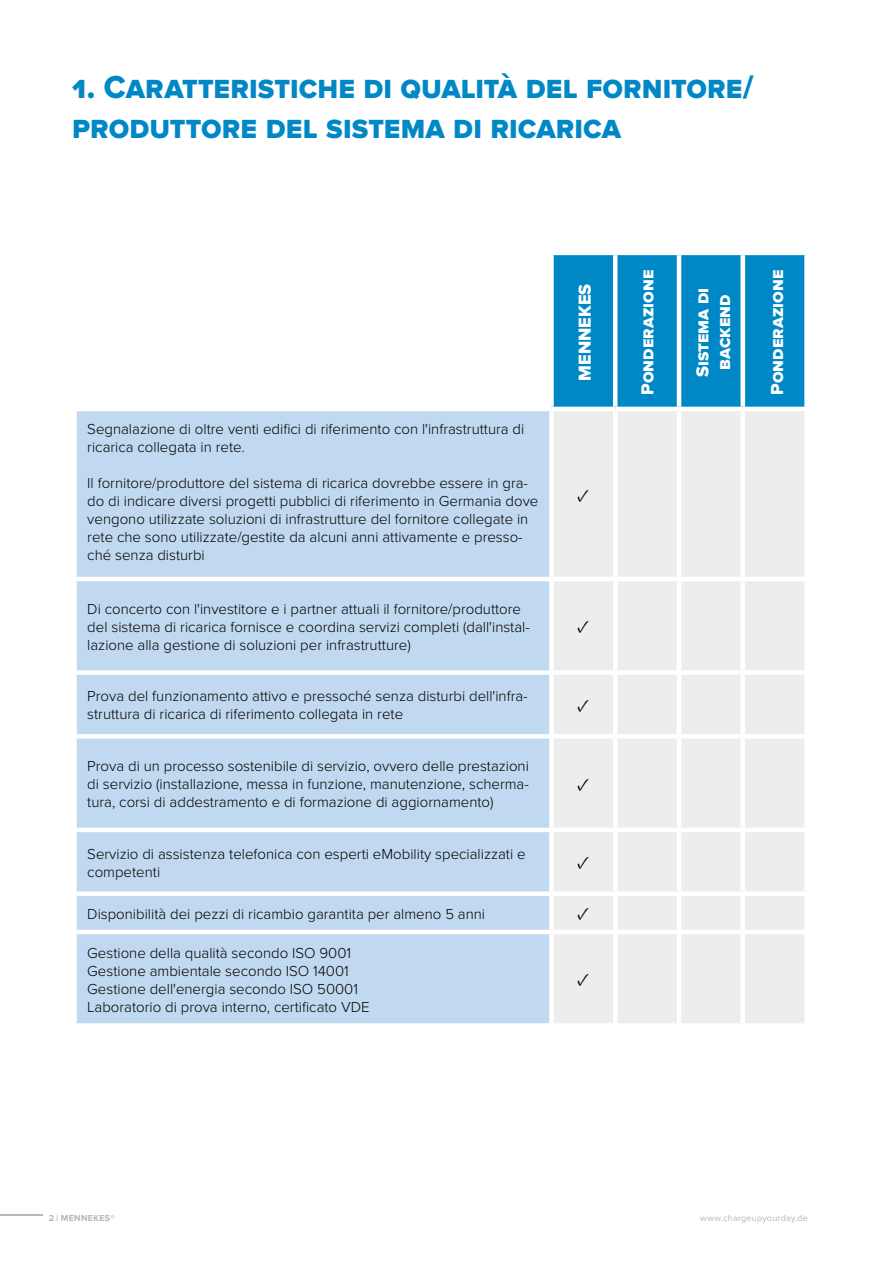
<style>
.page{position:relative;width:893px;height:1263px;background:#fff}
.page>*{position:absolute;margin:0;border:0;box-sizing:border-box;transform-origin:0 0}
.t1{font:33px/39.6px "Proxima Nova S Extrabld";color:#0088c6;scale:.96 1}
.t2{font:18px/21.6px "Proxima Nova S Extrabld";color:#fff;text-align:center}
.t3{font:18px "Minion Pro";color:#000}
.t4{font:300 15px/18px "Proxima Nova";color:#000}
.t5{font:9px "Proxima Nova";letter-spacing:.025em;color:#b7b7b8}
.t6{font:700 9px "Proxima Nova";letter-spacing:.03em;color:#b7b7b8}
</style>
<div class="page">
<hr style="left:0;top:1215px;width:43px;height:1px;background:#b7b7b8">
<div style="left:554px;top:255px;width:250px;height:152px;background:#0088c6"></div>
<div style="left:77px;top:411px;width:472px;height:612px;background:#c0d9f0"></div>
<div style="left:554px;top:411px;width:250px;height:612px;background:#ededed"></div>
<hr style="left:72px;top:577px;width:479px;height:4px;background:#fff">
<div style="left:72px;top:670px;width:479px;height:5px;background:#fff"></div>
<div style="left:72px;top:734px;width:479px;height:5px;background:#fff"></div>
<hr style="left:72px;top:828px;width:479px;height:4px;background:#fff">
<div style="left:72px;top:891px;width:479px;height:5px;background:#fff"></div>
<hr style="left:72px;top:930px;width:479px;height:4px;background:#fff">
<hr style="left:613px;top:255px;width:4px;height:152px;background:#fff">
<hr style="left:677px;top:255px;width:4px;height:152px;background:#fff">
<hr style="left:741px;top:255px;width:4px;height:152px;background:#fff">
<hr style="left:613px;top:411px;width:4px;height:166px;background:#fff">
<hr style="left:677px;top:411px;width:4px;height:166px;background:#fff">
<hr style="left:613px;top:581px;width:4px;height:89px;background:#fff">
<hr style="left:613px;top:675px;width:4px;height:59px;background:#fff">
<hr style="left:677px;top:581px;width:4px;height:89px;background:#fff">
<hr style="left:677px;top:675px;width:4px;height:59px;background:#fff">
<hr style="left:613px;top:739px;width:4px;height:89px;background:#fff">
<hr style="left:677px;top:739px;width:4px;height:89px;background:#fff">
<hr style="left:613px;top:832px;width:4px;height:59px;background:#fff">
<hr style="left:613px;top:896px;width:4px;height:34px;background:#fff">
<hr style="left:677px;top:832px;width:4px;height:59px;background:#fff">
<hr style="left:677px;top:896px;width:4px;height:34px;background:#fff">
<hr style="left:613px;top:934px;width:4px;height:89px;background:#fff">
<hr style="left:677px;top:934px;width:4px;height:89px;background:#fff">
<hr style="left:551px;top:577px;width:64px;height:4px;background:#fff">
<div style="left:551px;top:670px;width:64px;height:5px;background:#fff"></div>
<hr style="left:615px;top:577px;width:64px;height:4px;background:#fff">
<div style="left:615px;top:670px;width:64px;height:5px;background:#fff"></div>
<hr style="left:679px;top:577px;width:64px;height:4px;background:#fff">
<div style="left:679px;top:670px;width:64px;height:5px;background:#fff"></div>
<div style="left:551px;top:734px;width:64px;height:5px;background:#fff"></div>
<div style="left:615px;top:734px;width:64px;height:5px;background:#fff"></div>
<div style="left:679px;top:734px;width:64px;height:5px;background:#fff"></div>
<hr style="left:551px;top:828px;width:64px;height:4px;background:#fff">
<div style="left:551px;top:891px;width:64px;height:5px;background:#fff"></div>
<hr style="left:615px;top:828px;width:64px;height:4px;background:#fff">
<div style="left:615px;top:891px;width:64px;height:5px;background:#fff"></div>
<hr style="left:679px;top:828px;width:64px;height:4px;background:#fff">
<div style="left:679px;top:891px;width:64px;height:5px;background:#fff"></div>
<hr style="left:551px;top:930px;width:64px;height:4px;background:#fff">
<hr style="left:615px;top:930px;width:64px;height:4px;background:#fff">
<hr style="left:679px;top:930px;width:64px;height:4px;background:#fff">
<hr style="left:741px;top:411px;width:4px;height:166px;background:#fff">
<hr style="left:741px;top:581px;width:4px;height:89px;background:#fff">
<hr style="left:741px;top:675px;width:4px;height:59px;background:#fff">
<hr style="left:741px;top:739px;width:4px;height:89px;background:#fff">
<hr style="left:741px;top:832px;width:4px;height:59px;background:#fff">
<hr style="left:741px;top:896px;width:4px;height:34px;background:#fff">
<hr style="left:741px;top:934px;width:4px;height:89px;background:#fff">
<hr style="left:743px;top:577px;width:66px;height:4px;background:#fff">
<div style="left:743px;top:670px;width:66px;height:5px;background:#fff"></div>
<div style="left:743px;top:734px;width:66px;height:5px;background:#fff"></div>
<hr style="left:743px;top:828px;width:66px;height:4px;background:#fff">
<div style="left:743px;top:891px;width:66px;height:5px;background:#fff"></div>
<hr style="left:743px;top:930px;width:66px;height:4px;background:#fff">
<h1 class="t1" style="left:72px;top:70px;width:711px">1. Caratteristiche di qualità del fornitore/ produttore del sistema di ricarica</h1>
<p class="t4" style="left:87px;top:420px;width:439px">Segnalazione di oltre venti edifici di riferimento con l'infrastruttura di ricarica collegata in rete.</p>
<p class="t4" style="left:87px;top:474px;width:453px">Il fornitore/produttore del sistema di ricarica dovrebbe essere in gra&shy;do di indicare diversi progetti pubblici di riferimento in Germania dove vengono utilizzate soluzioni di infrastrutture del fornitore collegate in rete che sono utilizzate/gestite da alcuni anni attivamente e presso&shy;ché senza disturbi</p>
<p class="t4" style="left:87px;top:600px;width:444px">Di concerto con l'investitore e i partner attuali il fornitore/produttore del sistema di ricarica fornisce e coordina servizi completi (dall'instal&shy;lazione alla gestione di soluzioni per infrastrutture)</p>
<p class="t2" style="left:575px;top:381px;width:98px;rotate:-90deg">MENNEKES</p>
<p class="t3" style="left:577px;top:483px;width:14px">✓</p>
<p class="t3" style="left:577px;top:614px;width:14px">✓</p>
<p class="t4" style="left:87px;top:688px;width:442px">Prova del funzionamento attivo e pressoché senza disturbi dell'infra&shy;struttura di ricarica di riferimento collegata in rete</p>
<p class="t3" style="left:577px;top:693px;width:14px">✓</p>
<p class="t4" style="left:87px;top:757px;width:443px;text-align:justify">Prova di un processo sostenibile di servizio, ovvero delle prestazioni di servizio (installazione, messa in funzione, manutenzione, scherma&shy;tura, corsi di addestramento e di formazione di aggiornamento)</p>
<p class="t3" style="left:577px;top:772px;width:14px">✓</p>
<p class="t4" style="left:87px;top:845px;width:440px">Servizio di assistenza telefonica con esperti eMobility specializzati e competenti</p>
<p class="t3" style="left:577px;top:850px;width:14px">✓</p>
<p class="t4" style="left:87px;top:905px;width:399px">Disponibilità dei pezzi di ricambio garantita per almeno 5 anni</p>
<p class="t3" style="left:577px;top:901px;width:14px">✓</p>
<p class="t4" style="left:87px;top:944px;width:284px">Gestione della qualità secondo ISO 9001<br>Gestione ambientale secondo ISO 14001<br>Gestione dell'energia secondo ISO 50001<br>Laboratorio di prova interno, certificato VDE</p>
<p class="t3" style="left:577px;top:967px;width:14px">✓</p>
<p class="t2" style="left:638px;top:395px;width:126px;rotate:-90deg">Ponderazione</p>
<p class="t2" style="left:767px;top:395px;width:126px;rotate:-90deg">Ponderazione</p>
<p class="t2" style="left:693px;top:377px;width:91px;rotate:-90deg">Sistema di backend</p>
<p class="t6" style="left:49px;top:1213px;width:68px">2 | MENNEKES®</p>
<p class="t5" style="left:700px;top:1213px;width:109px">www.chargeupyourday.de</p>
</div>
